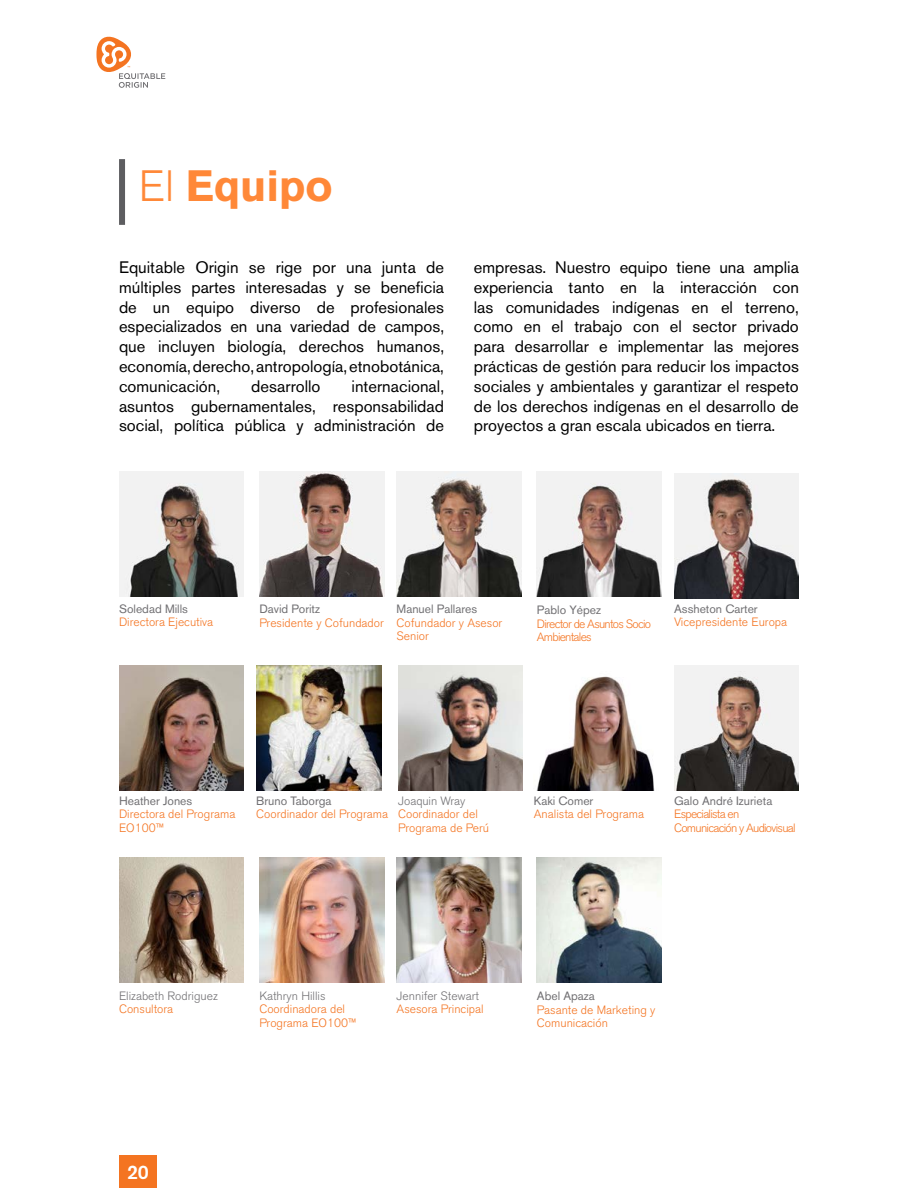
<style>
.page{position:relative;width:918px;height:1188px;background:#fff}
.page>*{position:absolute;margin:0;border:0;box-sizing:border-box;transform-origin:0 0}
.t1{font:700 43.5px "Akzidenz Grotesk BE";color:#ff8838}
.t2{font:500 19.5px "Akzidenz Grotesk BE";color:#fff}
.t3{font:16.5px/19.8px "Akzidenz Grotesk BE";color:#000;text-align:justify}
.t4{font:300 12px/13.5px "Akzidenz Grotesk BE";color:#f47421}
.t5{font:12px "Akzidenz Grotesk BE";color:#717073}
.t6{font:300 12px/13.5px "Akzidenz Grotesk BE";letter-spacing:-.06em;color:#f47421}
.t7{font:300 12px "Akzidenz Grotesk BE";color:#717073}
.s1{font-weight:300}
</style>
<div class="page">
<svg style="left:96px;top:36px;width:69px;height:52px"></svg>
<div style="left:119px;top:1155px;width:38px;height:33px;background:#f47421"></div>
<div style="left:119px;top:159px;width:6px;height:66px;background:#5d5d60"></div>
<img style="left:119px;top:471px;width:125px;height:125px">
<img style="left:674px;top:665px;width:125px;height:125px">
<img style="left:119px;top:665px;width:125px;height:125px">
<img style="left:256px;top:665px;width:125px;height:125px">
<img style="left:259px;top:857px;width:125px;height:125px">
<img style="left:259px;top:471px;width:125px;height:125px">
<img style="left:537px;top:857px;width:125px;height:125px">
<img style="left:397px;top:857px;width:124px;height:125px">
<img style="left:537px;top:676px;width:118px;height:114px">
<img style="left:119px;top:857px;width:125px;height:125px">
<img style="left:398px;top:665px;width:125px;height:125px">
<img style="left:397px;top:471px;width:124px;height:125px">
<img style="left:537px;top:471px;width:125px;height:125px">
<img style="left:674px;top:473px;width:125px;height:125px">
<h1 class="t1" style="left:139px;top:161px;width:195px"><span class="s1">El</span> Equipo</h1>
<p class="t3" style="left:119px;top:257px;width:327px">Equitable Origin se rige por una junta de múltiples partes interesadas y se beneficia de un equipo diverso de profesionales especializados en una variedad de campos, que incluyen biología, derechos humanos, economía, derecho, antropología, etnobotánica, comunicación,</p>
<p class="t3" style="left:251px;top:376px;width:71px">desarrollo</p>
<p class="t3" style="left:119px;top:376px;width:327px;text-indent:233px">internacional, asuntos gubernamentales, responsabilidad social, política pública y administración de</p>
<p class="t3" style="left:474px;top:257px;width:327px">empresas. Nuestro equipo tiene una amplia experiencia tanto en la interacción con las comunidades indígenas en el terreno, como en el trabajo con el sector privado para desarrollar e implementar las mejores prácticas de gestión para reducir los impactos sociales y ambientales y garantizar el respeto de los derechos indígenas en el desarrollo de proyectos a gran escala ubicados en tierra.</p>
<p class="t5" style="left:119px;top:601px;width:70px">Soledad Mills</p>
<p class="t4" style="left:119px;top:616px;width:96px">Directora Ejecutiva</p>
<p class="t5" style="left:259px;top:602px;width:62px">David Poritz</p>
<p class="t4" style="left:259px;top:616px;width:126px">Presidente y Cofundador</p>
<p class="t5" style="left:397px;top:602px;width:82px">Manuel Pallares</p>
<p class="t4" style="left:397px;top:616px;width:107px">Cofundador y Asesor<br>Senior</p>
<p class="t5" style="left:537px;top:603px;width:66px">Pablo Yépez</p>
<p class="t6" style="left:537px;top:617px;width:116px">Director de Asuntos Socio<br>Ambientales</p>
<p class="t5" style="left:674px;top:601px;width:85px">Assheton Carter</p>
<p class="t4" style="left:674px;top:616px;width:115px">Vicepresidente Europa</p>
<p class="t5" style="left:119px;top:793px;width:75px">Heather Jones</p>
<p class="t4" style="left:119px;top:808px;width:118px">Directora del Programa<br>EO100™</p>
<p class="t5" style="left:256px;top:793px;width:77px">Bruno Taborga</p>
<p class="t4" style="left:256px;top:808px;width:133px">Coordinador del Programa</p>
<p class="t7" style="left:398px;top:794px;width:69px">Joaquin Wray</p>
<p class="t4" style="left:398px;top:808px;width:93px">Coordinador del<br>Programa de Perú</p>
<p class="t5" style="left:534px;top:793px;width:61px">Kaki Comer</p>
<p class="t4" style="left:534px;top:808px;width:112px">Analista del Programa</p>
<p class="t5" style="left:674px;top:793px;width:100px">Galo André Izurieta</p>
<p class="t6" style="left:674px;top:808px;width:123px">Especialista en<br>Comunicación y Audiovisual</p>
<p class="t7" style="left:119px;top:989px;width:100px">Elizabeth Rodriguez</p>
<p class="t4" style="left:119px;top:1003px;width:56px">Consultora</p>
<p class="t7" style="left:259px;top:989px;width:68px">Kathryn Hillis</p>
<p class="t4" style="left:259px;top:1003px;width:99px">Coordinadora del<br>Programa EO100™</p>
<p class="t7" style="left:397px;top:989px;width:84px">Jennifer Stewart</p>
<p class="t4" style="left:397px;top:1003px;width:89px">Asesora Principal</p>
<p class="t5" style="left:537px;top:989px;width:59px">Abel Apaza</p>
<p class="t4" style="left:537px;top:1003px;width:120px">Pasante de Marketing y<br>Comunicación</p>
<p class="t2" style="left:127px;top:1161px;width:23px">20</p>
</div>
